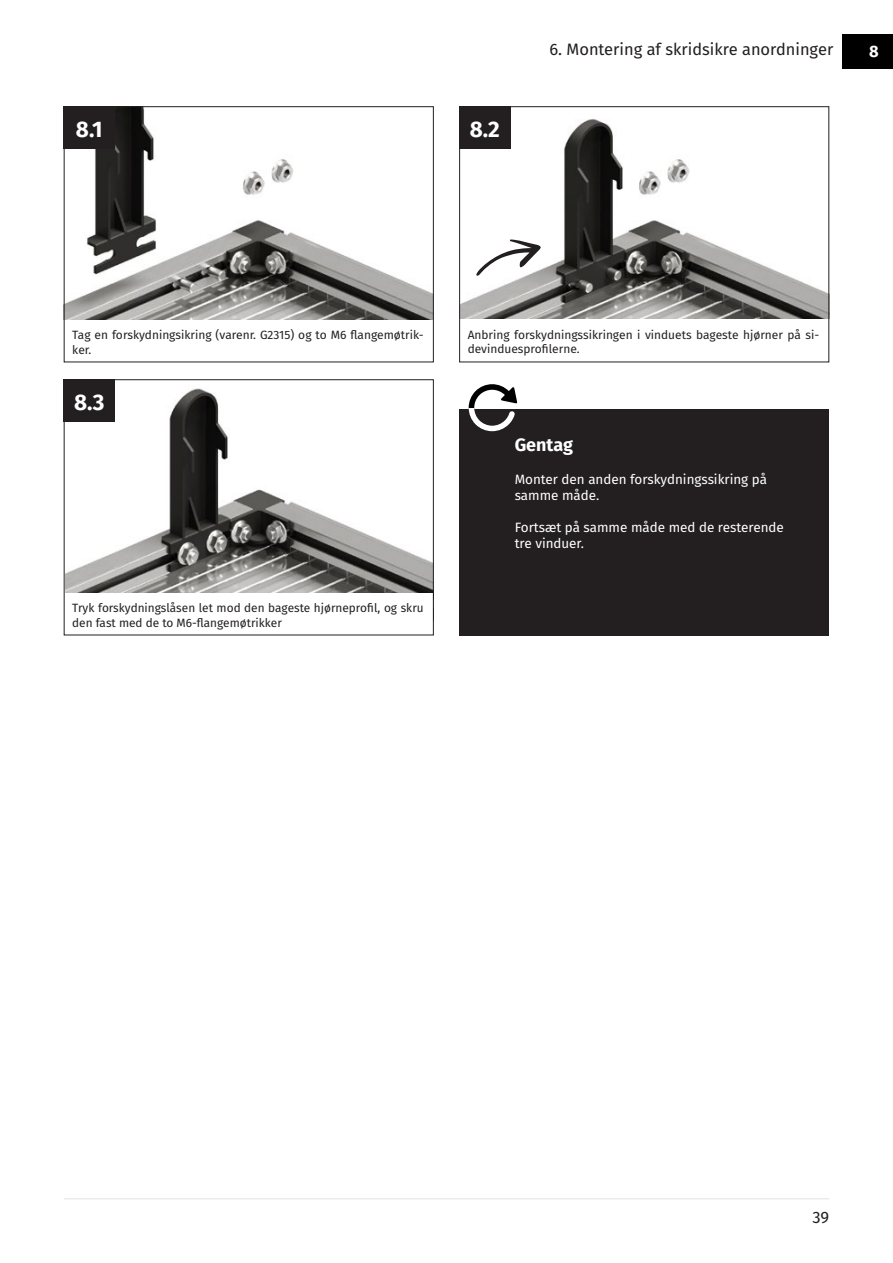
<style>
.page{position:relative;width:893px;height:1263px;background:#fff}
.page>*{position:absolute;margin:0;border:0;box-sizing:border-box;transform-origin:0 0}
.t1{font:700 22.5px "Fira Sans";color:#fff}
.t2{font:700 18px "Fira Sans";color:#fff}
.t3{font:16.5px "Fira Sans";color:#231f20}
.t4{font:700 16.5px "Fira Sans";color:#fff}
.t5{font:13.5px/16.2px "Fira Sans";color:#fff}
.t6{font:12px/14.4px "Fira Sans";color:#231f20}
</style>
<div class="page">
<hr style="left:64px;top:1198px;width:765px;height:1px;background:#e3e3e3">
<img style="left:66px;top:108px;width:366px;height:212px">
<img style="left:461px;top:108px;width:366px;height:211px">
<img style="left:66px;top:388px;width:366px;height:205px">
<svg style="left:476px;top:240px;width:65px;height:36px"></svg>
<div style="left:842px;top:34px;width:51px;height:34px;background:#000"></div>
<div style="left:459px;top:409px;width:370px;height:226px;background:#231f20"></div>
<svg style="left:469px;top:384px;width:48px;height:47px"></svg>
<div style="left:459px;top:106px;width:370px;height:256px;border:1px solid #231f20"></div>
<div style="left:459px;top:106px;width:51px;height:43px;background:#231f20"></div>
<div style="left:64px;top:379px;width:370px;height:256px;border:1px solid #231f20"></div>
<div style="left:64px;top:379px;width:51px;height:43px;background:#231f20"></div>
<div style="left:64px;top:106px;width:370px;height:256px;border:1px solid #231f20"></div>
<div style="left:64px;top:106px;width:51px;height:43px;background:#231f20"></div>
<p class="t1" style="left:76px;top:110px;width:28px">8.1</p>
<p class="t1" style="left:470px;top:110px;width:32px">8.2</p>
<p class="t3" style="left:549px;top:37px;width:285px">6. Montering af skridsikre anordninger</p>
<p class="t4" style="left:869px;top:37px;width:11px">8</p>
<p class="t6" style="left:72px;top:328px;width:353px">Tag en forskydningsikring (varenr. G2315) og to M6 flangemøtrik&shy;ker.</p>
<p class="t6" style="left:468px;top:327px;width:353px">Anbring forskydningssikringen i vinduets bageste hjørner på si&shy;devinduesprofilerne.</p>
<p class="t1" style="left:74px;top:383px;width:32px">8.3</p>
<p class="t6" style="left:72px;top:601px;width:353px">Tryk forskydningslåsen let mod den bageste hjørneprofil, og skru den fast med de to M6-flangemøtrikker</p>
<p class="t2" style="left:515px;top:430px;width:60px">Gentag</p>
<p class="t5" style="left:515px;top:470px;width:254px">Monter den anden forskydningssikring på samme måde.</p>
<p class="t5" style="left:515px;top:519px;width:271px">Fortsæt på samme måde med de resterende tre vinduer.</p>
<h3 class="t3" style="left:812px;top:1205px;width:18px">39</h3>
</div>
